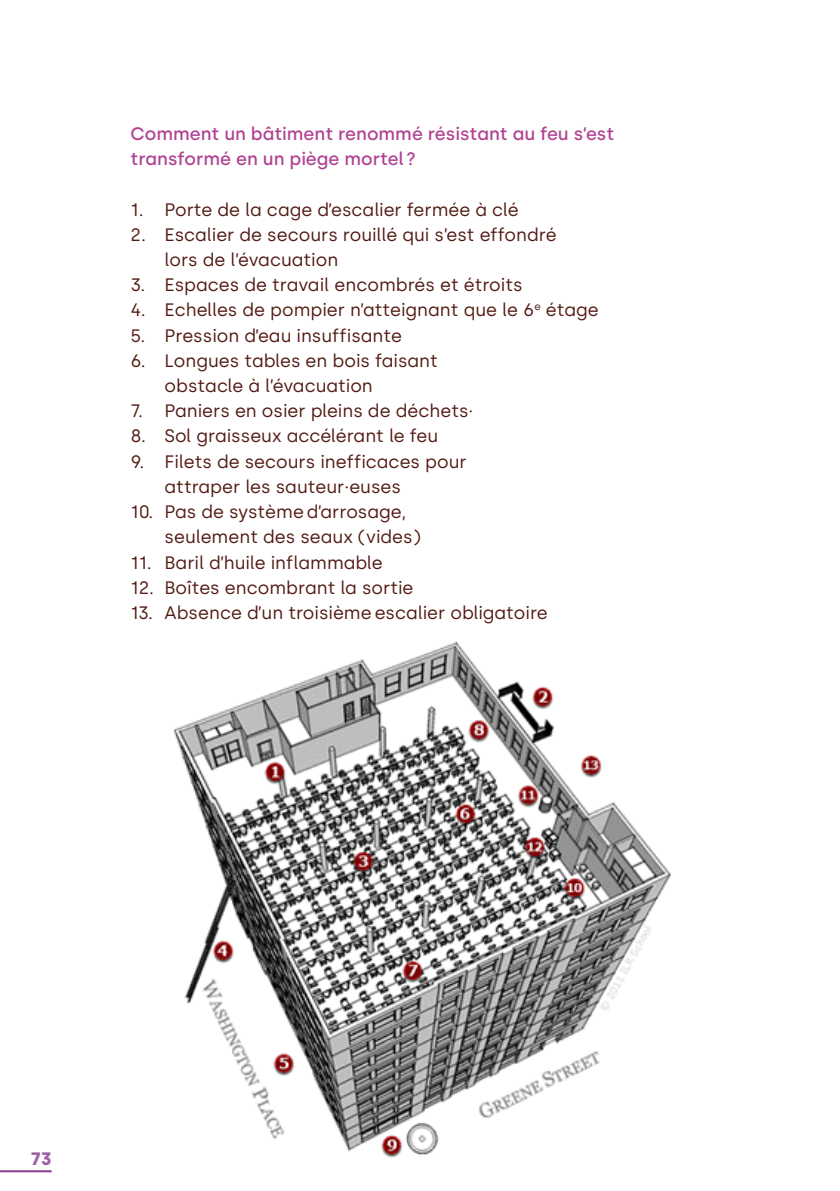
<style>
.page{position:relative;width:840px;height:1191px;background:#fff}
.page>*{position:absolute;margin:0;border:0;box-sizing:border-box;transform-origin:0 0}
.t1{font:18px/25.2px "Silka";color:#521a12}
.t2{font:500 18px/25.2px "Silka";color:#b04191}
.t3{font:700 18px "Silka";color:#9d60a4}
</style>
<div class="page">
<hr style="left:0;top:1170px;width:52px;height:2px;background:#883a8e">
<img style="left:173px;top:641px;width:498px;height:517px">
<p class="t2" style="left:130px;top:121px;width:485px">Comment un bâtiment renommé résistant au feu s’est transformé en un piège mortel?</p>
<p class="t1" style="left:130px;top:197px;width:389px">1. Porte de la cage d’escalier fermée à clé</p>
<p class="t1" style="left:164px;top:222px;width:393px;text-indent:-34px">2. Escalier de secours rouillé qui s’est effondré lors de l’évacuation</p>
<p class="t1" style="left:130px;top:272px;width:393px">3. Espaces de travail encombrés et étroits</p>
<p class="t1" style="left:130px;top:297px;width:469px">4. Echelles de pompier n’atteignant que le 6<sup>e</sup> étage</p>
<p class="t1" style="left:130px;top:323px;width:273px">5. Pression d’eau insuffisante</p>
<p class="t1" style="left:164px;top:348px;width:275px;text-indent:-34px">6. Longues tables en bois faisant obstacle à l’évacuation</p>
<p class="t1" style="left:130px;top:398px;width:344px">7. Paniers en osier pleins de déchets·</p>
<p class="t1" style="left:130px;top:423px;width:309px">8. Sol graisseux accélérant le feu</p>
<p class="t1" style="left:164px;top:449px;width:303px;text-indent:-34px">9. Filets de secours inefficaces pour attraper les sauteur·euses</p>
<p class="t1" style="left:164px;top:499px;width:258px;text-indent:-34px">10. Pas de système d’arrosage, seulement des seaux (vides)</p>
<p class="t1" style="left:130px;top:549px;width:253px">11. Baril d’huile inflammable</p>
<p class="t1" style="left:130px;top:575px;width:284px">12. Boîtes encombrant la sortie</p>
<p class="t1" style="left:130px;top:600px;width:418px">13. Absence d’un troisième escalier obligatoire</p>
<p class="t3" style="left:31px;top:1148px;width:22px">73</p>
</div>
